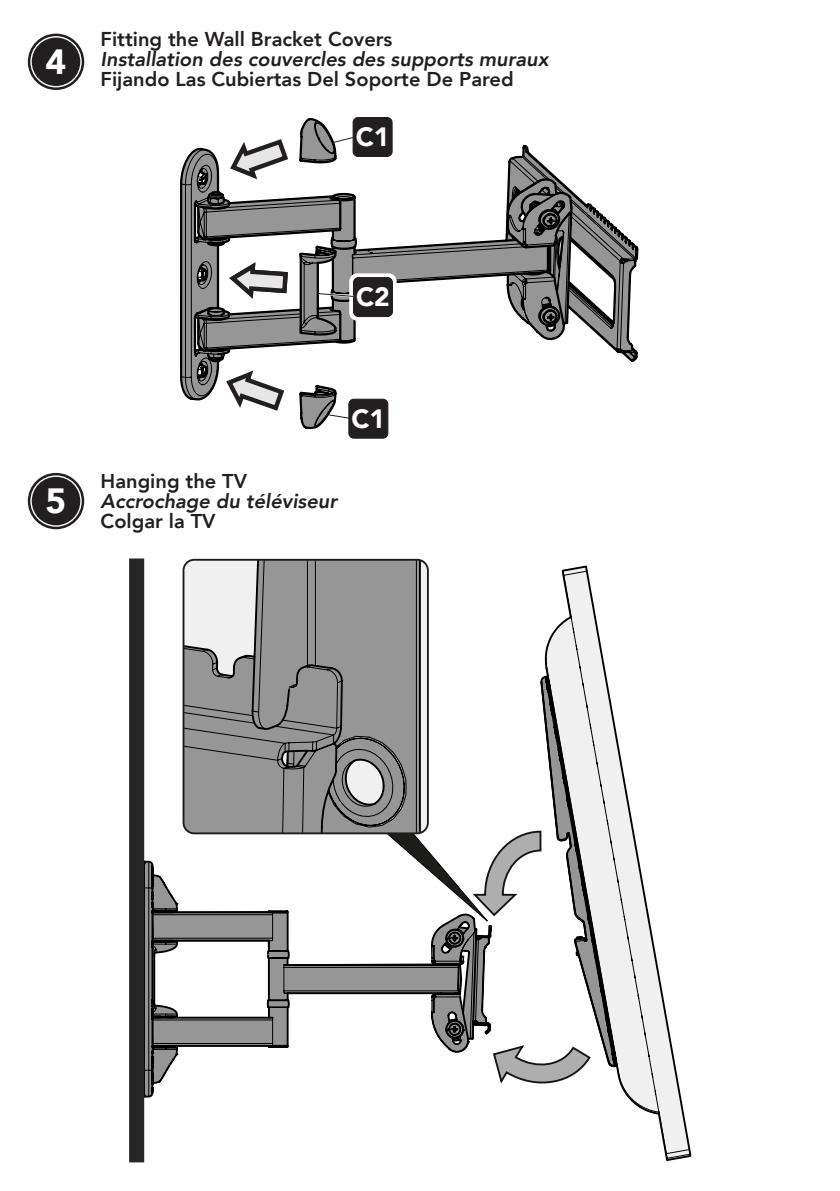
<style>
.page{position:relative;width:840px;height:1191px;background:#fff}
.page>*{position:absolute;margin:0;border:0;box-sizing:border-box;transform-origin:0 0}
.t1{font:900 35px "Avenir";color:#fff}
.t2{font:900 26.4px "Avenir";color:#fff}
.t3{font:800 20px/20px "Avenir";color:#231f20}
.s1{font-style:italic}
</style>
<div class="page">
<div style="left:25px;top:31px;width:62px;height:61px;border:8px solid #fff;border-radius:50%"></div>
<svg style="left:29px;top:35px;width:54px;height:54px"></svg>
<div style="left:28px;top:34px;width:56px;height:56px;border:3px solid #231f20;border-radius:50%"></div>
<div style="left:32px;top:38px;width:48px;height:48px;background:#231f20;border-radius:50%"></div>
<div style="left:25px;top:470px;width:62px;height:62px;border:8px solid #fff;border-radius:50%"></div>
<svg style="left:29px;top:474px;width:54px;height:54px"></svg>
<div style="left:28px;top:473px;width:56px;height:56px;border:3px solid #231f20;border-radius:50%"></div>
<div style="left:32px;top:477px;width:48px;height:48px;background:#231f20;border-radius:50%"></div>
<svg style="left:142px;top:560px;width:548px;height:603px"></svg>
<svg style="left:183px;top:580px;width:160px;height:253px;background:#989898"></svg>
<div style="left:182px;top:559px;width:246px;height:275px;border:2px solid #1d1d1b;border-radius:11px"></div>
<div style="left:129px;top:558px;width:15px;height:604px;background:#262626"></div>
<div style="left:349px;top:114px;width:47px;height:46px;border:1px solid #fff;border-radius:7px"></div>
<svg style="left:345px;top:395px;width:46px;height:47px"></svg>
<div style="left:345px;top:395px;width:46px;height:47px;border:1px solid #fff;border-radius:7px"></div>
<div style="left:348px;top:399px;width:39px;height:39px;background:#231f20;border-radius:5px"></div>
<div style="left:348px;top:399px;width:40px;height:39px;border:1px solid #231f20;border-radius:5px"></div>
<svg style="left:180px;top:116px;width:459px;height:315px"></svg>
<p class="t1" style="left:45px;top:31px;width:22px">4</p>
<p class="t3" style="left:101px;top:29px;width:449px">Fitting the Wall Bracket Covers<br><span class="s1">Installation des couvercles des supports muraux<br></span>Fijando Las Cubiertas Del Soporte De Pared</p>
<p class="t2" style="left:355px;top:114px;width:35px">C1</p>
<p class="t2" style="left:356px;top:274px;width:35px">C2</p>
<p class="t1" style="left:45px;top:470px;width:22px">5</p>
<p class="t2" style="left:351px;top:396px;width:35px">C1</p>
<p class="t3" style="left:101px;top:471px;width:238px">Hanging the TV<br><span class="s1">Accrochage du téléviseur<br></span>Colgar la TV</p>
</div>
